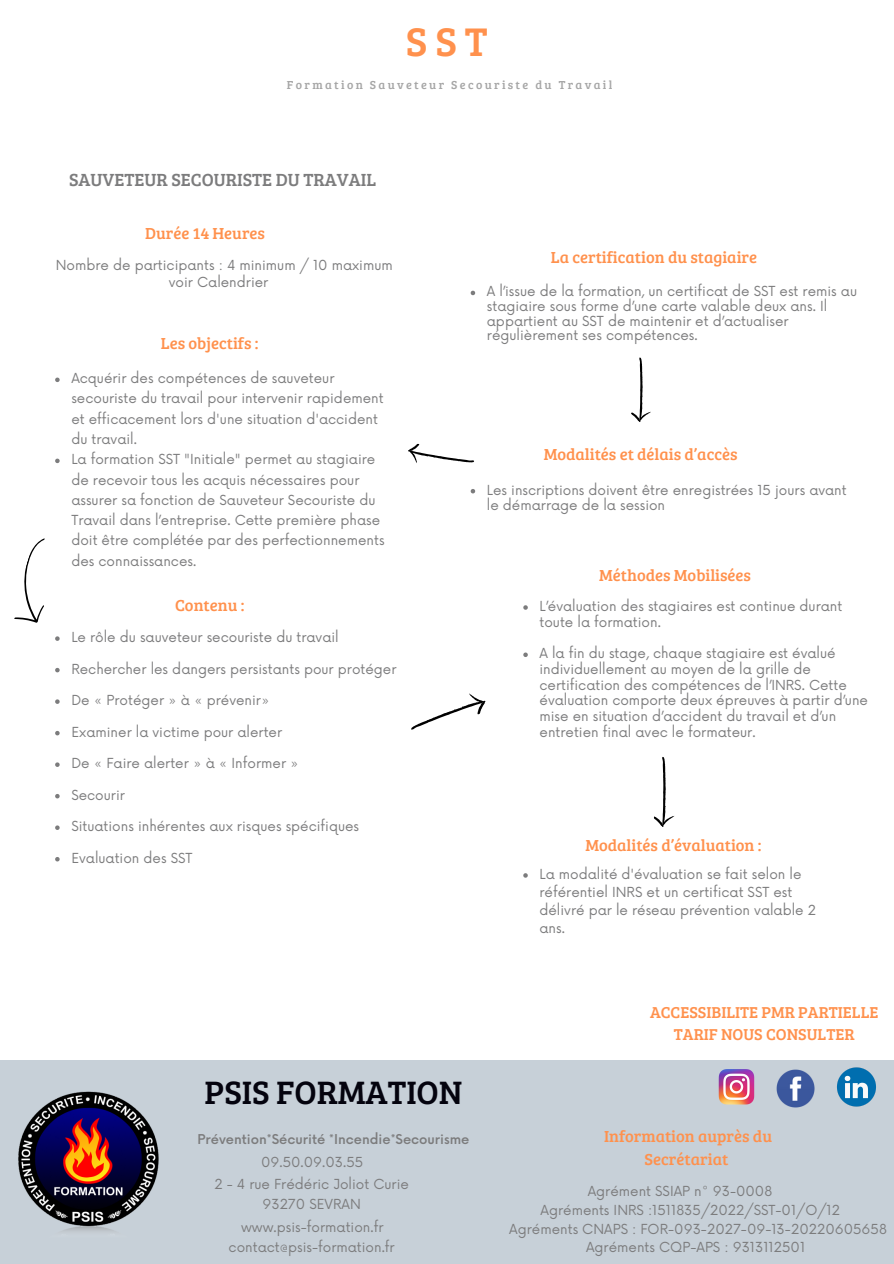
<style>
.page{position:relative;width:894px;height:1264px;background:#fff}
.page>*{position:absolute;margin:0;border:0;box-sizing:border-box;transform-origin:0 0}
.t1{font:41.25px "Bree Serif";color:#ff914d}
.t2{font:33.45px "Bree Serif";color:#04030e}
.t3{font:18.15px "Bree Serif";color:#7c7c7d}
.t4{font:16.5px/22.5px "Bree Serif";color:#ff914d;text-align:center}
.t5{font:16.35px/22.2px "Bree Serif";color:#ff914d;text-align:center}
.t6{font:13.5px/20.2px "Now";color:#7c7c7d}
.t7{font:500 13.2px "Now";color:#7c7c7d}
.t8{font:12px "Bree Serif";letter-spacing:.195em;color:#a6a6a6}
</style>
<div class="page">
<div style="left:1px;top:1059px;width:892px;height:204px;background:#c7d0d8"></div>
<img style="left:18px;top:1091px;width:141px;height:140px">
<img style="left:718px;top:1069px;width:37px;height:36px">
<img style="left:776px;top:1069px;width:39px;height:39px">
<img style="left:837px;top:1067px;width:39px;height:39px">
<svg style="left:14px;top:538px;width:31px;height:85px"></svg>
<svg style="left:631px;top:357px;width:20px;height:65px"></svg>
<svg style="left:55px;top:377px;width:5px;height:5px"></svg>
<svg style="left:55px;top:458px;width:5px;height:5px"></svg>
<svg style="left:408px;top:443px;width:66px;height:20px"></svg>
<svg style="left:411px;top:693px;width:75px;height:37px"></svg>
<svg style="left:470px;top:291px;width:5px;height:4px"></svg>
<svg style="left:470px;top:489px;width:5px;height:4px"></svg>
<svg style="left:523px;top:873px;width:4px;height:4px"></svg>
<svg style="left:523px;top:605px;width:4px;height:4px"></svg>
<svg style="left:523px;top:652px;width:4px;height:5px"></svg>
<svg style="left:653px;top:757px;width:22px;height:70px"></svg>
<svg style="left:55px;top:636px;width:5px;height:5px"></svg>
<svg style="left:55px;top:668px;width:5px;height:4px"></svg>
<svg style="left:55px;top:699px;width:5px;height:5px"></svg>
<svg style="left:55px;top:731px;width:5px;height:4px"></svg>
<svg style="left:55px;top:762px;width:5px;height:5px"></svg>
<svg style="left:55px;top:794px;width:5px;height:4px"></svg>
<svg style="left:55px;top:825px;width:5px;height:5px"></svg>
<svg style="left:55px;top:857px;width:5px;height:4px"></svg>
<h5 class="t1" style="left:405px;top:12px;width:83px">SST</h5>
<h3 class="t8" style="left:287px;top:76px;width:327px">Formation Sauveteur Secouriste du Travail</h3>
<h2 class="t3" style="left:69px;top:166px;width:308px">SAUVETEUR SECOURISTE DU TRAVAIL</h2>
<h3 class="t4" style="left:145px;top:221px;width:121px">Durée 14 Heures</h3>
<p class="t6" style="left:56px;top:255px;width:338px">Nombre de participants : 4 minimum / 10 maximum</p>
<p class="t6" style="left:169px;top:273px;width:101px">voir Calendrier</p>
<p class="t4" style="left:161px;top:331px;width:99px">Les objectifs :</p>
<p class="t6" style="left:71px;top:369px;width:314px">Acquérir des compétences de sauveteur secouriste du travail pour intervenir rapidement et efficacement lors d'une situation d'accident du travail.</p>
<p class="t6" style="left:71px;top:450px;width:314px">La formation SST "Initiale" permet au stagiaire de recevoir tous les acquis nécessaires pour assurer sa fonction de Sauveteur Secouriste du Travail dans l’entreprise. Cette première phase doit être complétée par des perfectionnements des connaissances.</p>
<h3 class="t4" style="left:175px;top:593px;width:71px">Contenu :</h3>
<p class="t6" style="left:71px;top:627px;width:269px">Le rôle du sauveteur secouriste du travail</p>
<h2 class="t6" style="left:71px;top:659px;width:326px">Rechercher les dangers persistants pour protéger</h2>
<p class="t6" style="left:71px;top:690px;width:200px">De « Protéger » à « prévenir»</p>
<h1 class="t6" style="left:71px;top:722px;width:212px">Examiner la victime pour alerter</h1>
<p class="t6" style="left:71px;top:753px;width:229px">De « Faire alerter » à « Informer »</p>
<p class="t6" style="left:71px;top:785px;width:55px">Secourir</p>
<p class="t6" style="left:71px;top:816px;width:289px">Situations inhérentes aux risques spécifiques</p>
<h4 class="t6" style="left:71px;top:848px;width:123px">Evaluation des SST</h4>
<p class="t4" style="left:550px;top:246px;width:208px">La certification du stagiaire</p>
<p class="t6" style="left:486px;top:285px;width:371px;line-height:14.7px">A l’issue de la formation, un certificat de SST est remis au stagiaire sous forme d’une carte valable deux ans. Il appartient au SST de maintenir et d’actualiser régulièrement ses compétences.</p>
<p class="t4" style="left:543px;top:442px;width:195px">Modalités et délais d’accès</p>
<p class="t6" style="left:486px;top:482px;width:361px;line-height:15.8px">Les inscriptions doivent être enregistrées 15 jours avant le démarrage de la session</p>
<p class="t4" style="left:599px;top:563px;width:153px">Méthodes Mobilisées</p>
<p class="t6" style="left:539px;top:599px;width:304px;line-height:15.8px">L’évaluation des stagiaires est continue durant toute la formation.</p>
<h3 class="t6" style="left:539px;top:646px;width:330px;line-height:15.8px">A la fin du stage, chaque stagiaire est évalué individuellement au moyen de la grille de certification des compétences de l’INRS. Cette évaluation comporte deux épreuves à partir d’une mise en situation d’accident du travail et d’un entretien final avec le formateur.</h3>
<p class="t4" style="left:585px;top:833px;width:178px">Modalités d’évaluation :</p>
<p class="t6" style="left:539px;top:865px;width:278px;line-height:18px">La modalité d'évaluation se fait selon le référentiel INRS et un certificat SST est délivré par le réseau prévention valable 2 ans.</p>
<h3 class="t2" style="left:204px;top:1068px;width:259px">PSIS FORMATION</h3>
<h5 class="t7" style="left:197px;top:1132px;width:273px">Prévention*Sécurité *Incendie*Secourisme</h5>
<p class="t6" style="left:261px;top:1152px;width:104px">09.50.09.03.55</p>
<p class="t6" style="left:214px;top:1174px;width:196px;text-align:center">2 - 4 rue Frédéric Joliot Curie<br>93270 SEVRAN</p>
<p class="t6" style="left:241px;top:1217px;width:144px">www.psis-formation.fr</p>
<p class="t6" style="left:228px;top:1237px;width:168px">contact@psis-formation.fr</p>
<h3 class="t5" style="left:649px;top:1000px;width:230px">ACCESSIBILITE PMR PARTIELLE<br>TARIF NOUS CONSULTER</h3>
<p class="t4" style="left:604px;top:1124px;width:169px">Information auprès du<br>Secrétariat</p>
<p class="t6" style="left:587px;top:1181px;width:186px">Agrément SSIAP n° 93-0008</p>
<p class="t6" style="left:540px;top:1200px;width:301px">Agréments INRS :1511835/2022/SST-01/O/12</p>
<p class="t6" style="left:509px;top:1219px;width:379px">Agréments CNAPS : FOR-093-2027-09-13-20220605658</p>
<h3 class="t6" style="left:586px;top:1237px;width:220px">Agréments CQP-APS : 9313112501</h3>
</div>
